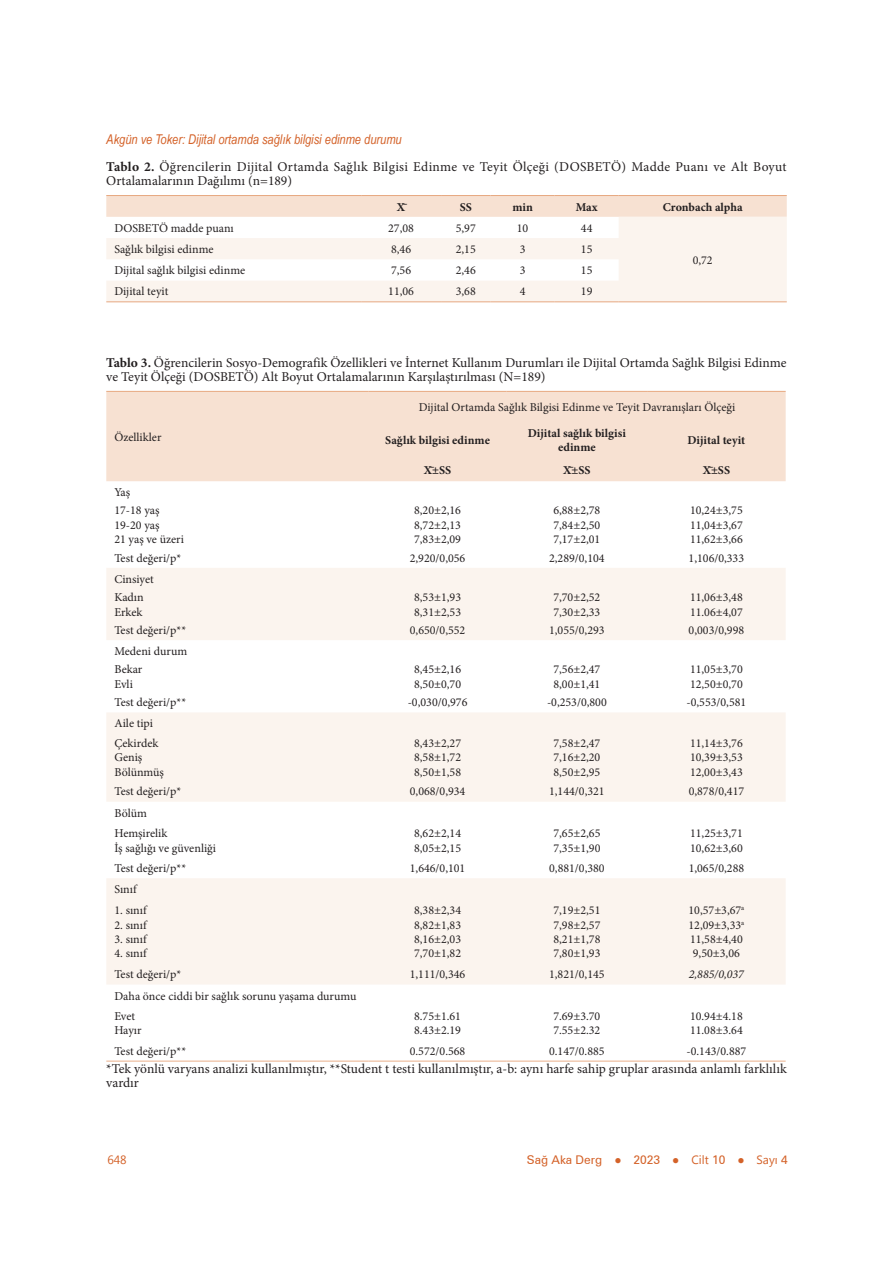
<style>
.page{position:relative;width:893px;height:1263px;background:#fff}
.page>*{position:absolute;margin:0;border:0;box-sizing:border-box;transform-origin:0 0}
.t1{font:13.5px/13.5px "Minion Pro";color:#231f20}
.t2{font:13.5px/13.5px "Minion Pro";letter-spacing:.02em;color:#231f20}
.t3{font:italic 13.5px "Arial Narrow";color:#d46229}
.t4{font:12px/14.4px "Minion Pro";color:#231f20}
.t5{font:700 12px/14.4px "Minion Pro";color:#231f20;text-align:center}
.t6{font:12px "Zurich BT";color:#d46229}
.t7{font:italic 12px "Minion Pro";color:#231f20}
.t8{font:12px "Lao UI";color:#d46229}
.s1{font-weight:700}
.s2{font-family:"Times New Roman"}
.s3{font-family:"Sylfaen"}
.s4{font-family:"Lao UI"}
</style>
<div class="page">
<div style="left:106px;top:196px;width:681px;height:21px;background:#f7e1d2"></div>
<svg style="left:106px;top:217px;width:681px;height:84px;fill:#fbf4ee"></svg>
<hr style="left:106px;top:195px;width:255px;height:1px;background:#e7a880">
<hr style="left:361px;top:195px;width:80px;height:1px;background:#e7a880">
<hr style="left:441px;top:195px;width:50px;height:1px;background:#e7a880">
<hr style="left:491px;top:195px;width:64px;height:1px;background:#e7a880">
<hr style="left:555px;top:195px;width:64px;height:1px;background:#e7a880">
<hr style="left:619px;top:195px;width:168px;height:1px;background:#e7a880">
<hr style="left:106px;top:301px;width:255px;height:1px;background:#e7a880">
<hr style="left:361px;top:301px;width:80px;height:1px;background:#e7a880">
<hr style="left:441px;top:301px;width:50px;height:1px;background:#e7a880">
<hr style="left:491px;top:301px;width:64px;height:1px;background:#e7a880">
<hr style="left:555px;top:301px;width:64px;height:1px;background:#e7a880">
<hr style="left:619px;top:301px;width:168px;height:1px;background:#e7a880">
<div style="left:106px;top:392px;width:680px;height:89px;background:#f7e1d2"></div>
<svg style="left:106px;top:568px;width:680px;height:416px;fill:#fbf4ee"></svg>
<hr style="left:106px;top:1061px;width:263px;height:1px;background:#eab08b">
<hr style="left:369px;top:1061px;width:138px;height:1px;background:#eab08b">
<hr style="left:507px;top:1061px;width:140px;height:1px;background:#eab08b">
<hr style="left:647px;top:1061px;width:139px;height:1px;background:#eab08b">
<hr style="left:106px;top:391px;width:263px;height:1px;background:#e7a880">
<hr style="left:369px;top:391px;width:138px;height:1px;background:#e7a880">
<hr style="left:507px;top:391px;width:140px;height:1px;background:#e7a880">
<hr style="left:647px;top:391px;width:139px;height:1px;background:#e7a880">
<p class="t3" style="left:106px;top:130px;width:297px">Akgün ve Toker: Dijital ortamda sağlık bilgisi edinme durumu</p>
<p class="t2" style="left:106px;top:160px;width:682px"><span class="s1">Tablo 2.</span> Öğrencilerin Dijital Ortamda Sağlık Bilgisi Edinme ve Teyit Ölçeği (DOSBETÖ) Madde Puanı ve Alt Boyut<br>Ortalamalarının Dağılımı (n=189)</p>
<p class="t5" style="left:397px;top:200px;width:14px">X<span class="s2">̄</span></p>
<p class="t5" style="left:460px;top:200px;width:14px">SS</p>
<p class="t5" style="left:512px;top:200px;width:22px">min</p>
<p class="t5" style="left:576px;top:200px;width:23px">Max</p>
<p class="t5" style="left:663px;top:200px;width:81px">Cronbach alpha</p>
<p class="t4" style="left:114px;top:221px;width:121px">DOSBETÖ madde puanı</p>
<p class="t4" style="left:388px;top:221px;width:27px">27,08</p>
<p class="t4" style="left:456px;top:221px;width:22px">5,97</p>
<p class="t4" style="left:517px;top:221px;width:13px">10</p>
<p class="t4" style="left:581px;top:221px;width:13px">44</p>
<p class="t4" style="left:693px;top:252px;width:22px">0,72</p>
<p class="t4" style="left:114px;top:242px;width:101px">Sağlık bilgisi edinme</p>
<p class="t4" style="left:391px;top:242px;width:22px">8,46</p>
<p class="t4" style="left:456px;top:242px;width:22px">2,15</p>
<p class="t4" style="left:520px;top:242px;width:7px">3</p>
<p class="t4" style="left:581px;top:242px;width:13px">15</p>
<p class="t4" style="left:114px;top:263px;width:132px">Dijital sağlık bilgisi edinme</p>
<p class="t4" style="left:391px;top:263px;width:22px">7,56</p>
<p class="t4" style="left:456px;top:263px;width:22px">2,46</p>
<p class="t4" style="left:520px;top:263px;width:7px">3</p>
<p class="t4" style="left:581px;top:263px;width:13px">15</p>
<p class="t4" style="left:114px;top:284px;width:55px">Dijital teyit</p>
<p class="t4" style="left:388px;top:284px;width:27px">11,06</p>
<p class="t4" style="left:456px;top:284px;width:22px">3,68</p>
<p class="t4" style="left:520px;top:284px;width:7px">4</p>
<p class="t4" style="left:581px;top:284px;width:13px">19</p>
<p class="t1" style="left:106px;top:356px;width:682px"><span class="s1">Tablo 3.</span> Öğrencilerin Sosyo-Demografik Özellikleri ve İnternet Kullanım Durumları ile Dijital Ortamda Sağlık Bilgisi Edinme ve Teyit Ölçeği (DOSBETÖ) Alt Boyut Ortalamalarının Karşılaştırılması (N=189)</p>
<p class="t4" style="left:114px;top:430px;width:49px">Özellikler</p>
<p class="t4" style="left:114px;top:483px;width:47px;line-height:18.3px">Yaş<br>17-18 yaş</p>
<p class="t4" style="left:114px;top:518px;width:71px">19-20 yaş<br>21 yaş ve üzeri</p>
<p class="t4" style="left:419px;top:400px;width:318px">Dijital Ortamda Sağlık Bilgisi Edinme ve Teyit Davranışları Ölçeği</p>
<p class="t5" style="left:385px;top:433px;width:106px">Sağlık bilgisi edinme</p>
<p class="t5" style="left:528px;top:425px;width:100px">Dijital sağlık bilgisi edinme</p>
<p class="t5" style="left:687px;top:433px;width:59px">Dijital teyit</p>
<p class="t5" style="left:424px;top:462px;width:29px">X<span class="s2">̄</span>±SS</p>
<p class="t5" style="left:563px;top:462px;width:29px">X<span class="s2">̄</span>±SS</p>
<p class="t5" style="left:703px;top:462px;width:29px">X<span class="s2">̄</span>±SS</p>
<p class="t4" style="left:414px;top:503px;width:48px;text-align:justify">8,20±2,16<br>8,72±2,13<br>7,83±2,09</p>
<p class="t4" style="left:553px;top:503px;width:48px;text-align:justify">6,88±2,78<br>7,84±2,50<br>7,17±2,01</p>
<p class="t4" style="left:690px;top:503px;width:54px;text-align:justify">10,24±3,75<br>11,04±3,67<br>11,62±3,66</p>
<p class="t4" style="left:114px;top:551px;width:68px">Test değeri/p*</p>
<p class="t4" style="left:410px;top:551px;width:57px">2,920/0,056</p>
<p class="t4" style="left:549px;top:551px;width:57px">2,289/0,104</p>
<p class="t4" style="left:689px;top:551px;width:57px">1,106/0,333</p>
<p class="t4" style="left:114px;top:570px;width:41px;line-height:18.3px">Cinsiyet<br>Kadın</p>
<p class="t4" style="left:114px;top:604px;width:30px">Erkek</p>
<p class="t4" style="left:414px;top:590px;width:48px">8,53±1,93<br>8,31±2,53</p>
<p class="t4" style="left:553px;top:590px;width:48px">7,70±2,52<br>7,30±2,33</p>
<p class="t4" style="left:690px;top:590px;width:54px">11,06±3,48<br>11.06±4,07</p>
<p class="t4" style="left:114px;top:623px;width:73px">Test değeri/p**</p>
<p class="t4" style="left:410px;top:623px;width:57px">0,650/0,552</p>
<p class="t4" style="left:549px;top:623px;width:57px">1,055/0,293</p>
<p class="t4" style="left:689px;top:623px;width:57px">0,003/0,998</p>
<p class="t4" style="left:114px;top:642px;width:74px;line-height:18.3px">Medeni durum<br>Bekar</p>
<p class="t4" style="left:114px;top:677px;width:20px">Evli</p>
<p class="t4" style="left:414px;top:662px;width:48px">8,45±2,16<br>8,50±0,70</p>
<p class="t4" style="left:553px;top:662px;width:48px">7,56±2,47<br>8,00±1,41</p>
<p class="t4" style="left:690px;top:662px;width:54px">11,05±3,70<br>12,50±0,70</p>
<p class="t4" style="left:114px;top:695px;width:73px">Test değeri/p**</p>
<p class="t4" style="left:408px;top:695px;width:61px">-0,030/0,976</p>
<p class="t4" style="left:547px;top:695px;width:61px">-0,253/0,800</p>
<p class="t4" style="left:686px;top:695px;width:61px">-0,553/0,581</p>
<p class="t4" style="left:114px;top:714px;width:46px;line-height:19.6px">Aile tipi<br>Çekirdek</p>
<p class="t4" style="left:114px;top:750px;width:51px">Geniş<br>Bölünmüş</p>
<p class="t4" style="left:414px;top:736px;width:48px;text-align:justify">8,43±2,27<br>8,58±1,72<br>8,50±1,58</p>
<p class="t4" style="left:553px;top:736px;width:48px;text-align:justify">7,58±2,47<br>7,16±2,20<br>8,50±2,95</p>
<p class="t4" style="left:690px;top:736px;width:54px;text-align:justify">11,14±3,76<br>10,39±3,53<br>12,00±3,43</p>
<p class="t4" style="left:114px;top:784px;width:68px">Test değeri/p*</p>
<p class="t4" style="left:410px;top:784px;width:57px">0,068/0,934</p>
<p class="t4" style="left:549px;top:784px;width:57px">1,144/0,321</p>
<p class="t4" style="left:689px;top:784px;width:57px">0,878/0,417</p>
<p class="t4" style="left:114px;top:803px;width:54px;line-height:20.4px">Bölüm<br>Hemşirelik</p>
<p class="t4" style="left:114px;top:840px;width:103px">İş sağlığı ve güvenliği</p>
<p class="t4" style="left:414px;top:826px;width:48px">8,62±2,14<br>8,05±2,15</p>
<p class="t4" style="left:553px;top:826px;width:48px">7,65±2,65<br>7,35±1,90</p>
<p class="t4" style="left:690px;top:826px;width:54px">11,25±3,71<br>10,62±3,60</p>
<p class="t4" style="left:114px;top:861px;width:73px">Test değeri/p**</p>
<p class="t4" style="left:410px;top:861px;width:57px">1,646/0,101</p>
<p class="t4" style="left:549px;top:861px;width:57px">0,881/0,380</p>
<p class="t4" style="left:689px;top:861px;width:57px">1,065/0,288</p>
<p class="t4" style="left:114px;top:882px;width:24px">Sınıf</p>
<p class="t4" style="left:114px;top:903px;width:34px">1. sınıf</p>
<p class="t4" style="left:114px;top:917px;width:34px">2. sınıf</p>
<p class="t4" style="left:114px;top:932px;width:34px">3. sınıf</p>
<p class="t4" style="left:114px;top:946px;width:34px">4. sınıf</p>
<p class="t4" style="left:414px;top:903px;width:48px;text-align:justify">8,38±2,34<br>8,82±1,83<br>8,16±2,03<br>7,70±1,82</p>
<p class="t4" style="left:553px;top:903px;width:48px;text-align:justify">7,19±2,51<br>7,98±2,57<br>8,21±1,78<br>7,80±1,93</p>
<p class="t4" style="left:688px;top:903px;width:57px;text-align:center">10,57±3,67<sup>a<br></sup>12,09±3,33<sup>a<br></sup>11,58±4,40<br>9,50±3,06</p>
<p class="t4" style="left:114px;top:967px;width:68px">Test değeri/p*</p>
<p class="t4" style="left:410px;top:967px;width:57px">1,111/0,346</p>
<p class="t4" style="left:549px;top:967px;width:57px">1,821/0,145</p>
<p class="t7" style="left:689px;top:966px;width:57px">2,885/0,037</p>
<p class="t4" style="left:114px;top:985px;width:244px;line-height:20.4px">Daha önce ciddi bir sağlık sorunu yaşama durumu<br>Evet</p>
<p class="t4" style="left:114px;top:1023px;width:29px">Hayır</p>
<p class="t4" style="left:414px;top:1009px;width:48px">8.75±1.61<br>8.43±2.19</p>
<p class="t4" style="left:553px;top:1009px;width:48px">7.69±3.70<br>7.55±2.32</p>
<p class="t4" style="left:690px;top:1009px;width:54px">10.94±4.18<br>11.08±3.64</p>
<p class="t4" style="left:114px;top:1044px;width:73px">Test değeri/p**</p>
<p class="t4" style="left:410px;top:1044px;width:57px">0.572/0.568</p>
<p class="t4" style="left:549px;top:1044px;width:57px">0.147/0.885</p>
<p class="t4" style="left:686px;top:1044px;width:61px">-0.143/0.887</p>
<p class="t1" style="left:106px;top:1062px;width:682px">*Tek yönlü varyans analizi kullanılmıştır, **Student t testi kullanılmıştır, a-b: aynı harfe sahip gruplar arasında anlamlı farklılık vardır</p>
<p class="t8" style="left:107px;top:1152px;width:21px">648</p>
<p class="t6" style="left:527px;top:1153px;width:262px">Sağ Aka Derg <span class="s3">●</span> 2023 <span class="s3">●</span> <span class="s4">Cilt</span> 10 <span class="s3">●</span> <span class="s4">Sayı</span> 4</p>
</div>
